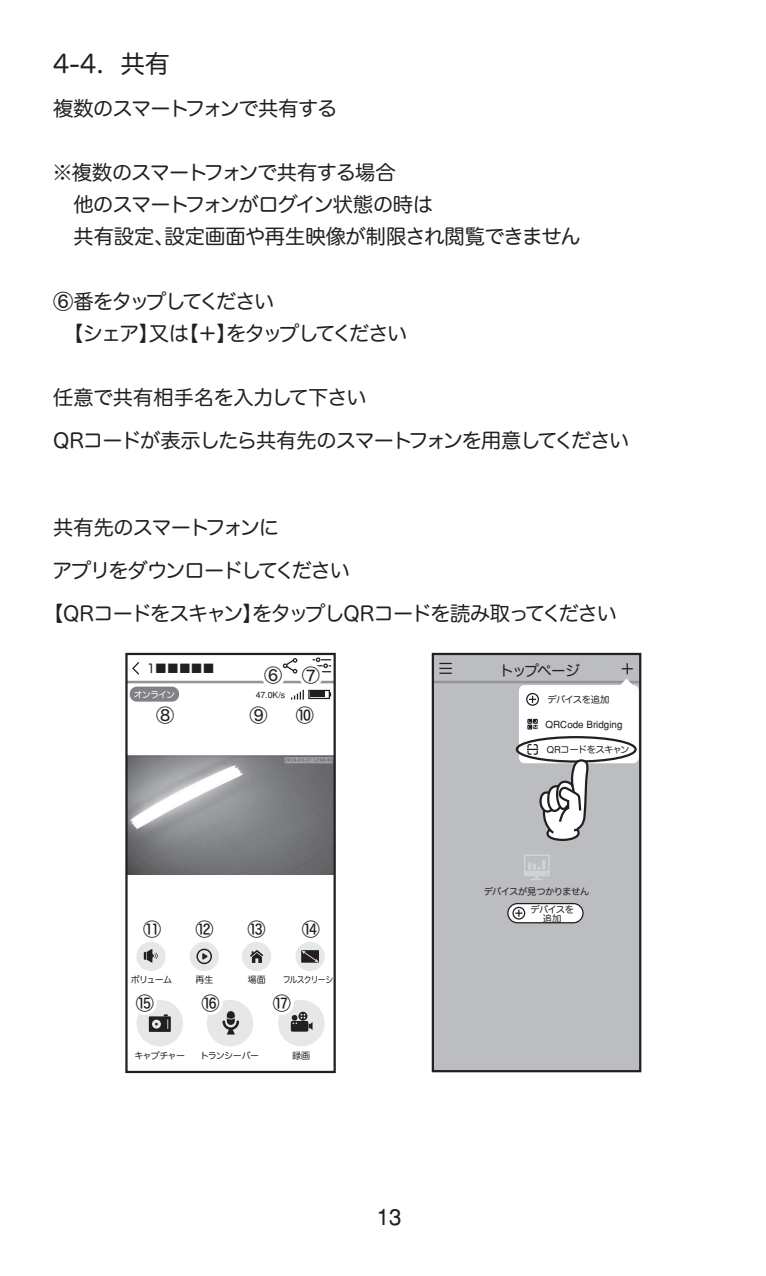
<style>
.page{position:relative;width:766px;height:1276px;background:#fff}
.page>*{position:absolute;margin:0;border:0;box-sizing:border-box;transform-origin:0 0}
.t1{font:24.75px "Hira Maru Pro N W4";color:#231f20}
.t2{font:22.5px "Helvetica";color:#231f20}
.t3{font:20.25px/43.4px "Hira Maru Pro N W4";letter-spacing:-.06em;color:#231f20}
.t4{font:20.25px/31.9px "Hira Maru Pro N W4";letter-spacing:-.03em;color:#231f20}
.t5{font:20.25px/31.9px "Hira Maru Pro N W4";letter-spacing:-.105em;color:#231f20}
.t6{font:18.22px "Hira Maru Pro N W4";color:#231f20}
.t7{font:14.62px "Hira Maru Pro N W4";letter-spacing:-.11em;color:#231f20}
.t8{font:12.38px "Hira Maru Pro N W4";color:#231f20}
.t9{font:9.9px "Helvetica";color:#231f20}
.t10{font:9.45px/17.3px "Hira Maru Pro N W4";letter-spacing:-.07em;color:#231f20}
.t11{font:9px "Hira Maru Pro N W4";letter-spacing:-.075em;color:#231f20}
.t12{font:9px "Hira Maru Pro N W4";letter-spacing:-.075em;color:#231f20;scale:.87 1}
.t13{font:9px "Hira Maru Pro N W4";letter-spacing:-.095em;color:#fff}
.t14{font:8.55px "Helvetica";color:#231f20}
.s1{font-family:"Helvetica"}
</style>
<div class="page">
<div style="left:136px;top:1000px;width:47px;height:46px;background:#e6e7e9;border-radius:50%"></div>
<div style="left:130px;top:686px;width:49px;height:15px;background:#808285;border-radius:7px"></div>
<hr style="left:127px;top:681px;width:207px;height:2px;background:#939598">
<svg style="left:135px;top:699px;width:43px;height:3px"></svg>
<svg style="left:132px;top:662px;width:8px;height:13px"></svg>
<svg style="left:243px;top:657px;width:88px;height:43px"></svg>
<img style="left:128px;top:756px;width:205px;height:118px">
<svg style="left:189px;top:942px;width:137px;height:132px"></svg>
<svg style="left:130px;top:863px;width:41px;height:169px"></svg>
<div style="left:125px;top:653px;width:211px;height:420px;border:2px solid #231f20"></div>
<div style="left:432px;top:654px;width:208px;height:417px;background:#bcbdc0"></div>
<hr style="left:432px;top:681px;width:208px;height:2px;background:#939598">
<div style="left:507px;top:903px;width:75px;height:19px;background:#fff;border-radius:10px"></div>
<div style="left:507px;top:903px;width:76px;height:20px;border:1px solid #231f20;border-radius:10px"></div>
<div style="left:512px;top:906px;width:13px;height:13px;border:1px solid #231f20;border-radius:50%"></div>
<svg style="left:515px;top:909px;width:7px;height:7px"></svg>
<svg style="left:439px;top:663px;width:12px;height:11px"></svg>
<svg style="left:524px;top:855px;width:25px;height:25px"></svg>
<div style="left:431px;top:653px;width:210px;height:419px;border:2px solid #231f20"></div>
<svg style="left:518px;top:663px;width:120px;height:178px"></svg>
<p class="t1" style="left:53px;top:42px;width:118px">4-4. 共有</p>
<p class="t3" style="left:53px;top:86px;width:285px">複数のスマートフォンで共有する</p>
<p class="t4" style="left:52px;top:155px;width:529px">※複数のスマートフォンで共有する場合<br>　他のスマートフォンがログイン状態の時は<br>　共有設定、設定画面や再生映像が制限され閲覧できません</p>
<p class="t5" style="left:63px;top:284px;width:345px;text-indent:-10px">⑥番をタップしてください<br>【シェア】又は【＋】をタップしてください</p>
<p class="t3" style="left:53px;top:374px;width:577px">任意で共有相手名を入力して下さい<br>QRコードが表示したら共有先のスマートフォンを用意してください</p>
<p class="t3" style="left:53px;top:504px;width:227px">共有先のスマートフォンに</p>
<p class="t3" style="left:52px;top:547px;width:299px">アプリをダウンロードしてください</p>
<p class="t3" style="left:43px;top:591px;width:575px">【QRコードをスキャン】をタップしQRコードを読み取ってください</p>
<p class="t8" style="left:147px;top:657px;width:69px">1■■■■■</p>
<p class="t6" style="left:264px;top:660px;width:57px">⑥ ⑦</p>
<p class="t6" style="left:156px;top:699px;width:20px">⑧</p>
<p class="t6" style="left:249px;top:699px;width:20px">⑨</p>
<p class="t6" style="left:296px;top:699px;width:20px">⑩</p>
<p class="t13" style="left:134px;top:686px;width:43px">オンライン</p>
<p class="t14" style="left:255px;top:690px;width:31px">47.0K/s</p>
<p class="t6" style="left:143px;top:913px;width:20px">⑪</p>
<p class="t11" style="left:131px;top:971px;width:43px">ボリューム</p>
<p class="t6" style="left:195px;top:913px;width:20px">⑫</p>
<p class="t6" style="left:247px;top:913px;width:20px">⑬</p>
<p class="t6" style="left:302px;top:913px;width:20px">⑭</p>
<p class="t11" style="left:195px;top:971px;width:19px">再生</p>
<p class="t11" style="left:248px;top:971px;width:19px">場面</p>
<p class="t12" style="left:282px;top:971px;width:60px">フルスクリーシ</p>
<p class="t6" style="left:136px;top:987px;width:20px">⑮</p>
<p class="t6" style="left:201px;top:987px;width:20px">⑯</p>
<p class="t6" style="left:273px;top:987px;width:20px">⑰</p>
<p class="t11" style="left:134px;top:1048px;width:52px">キャプチャー</p>
<p class="t11" style="left:200px;top:1048px;width:61px">トランシーバー</p>
<p class="t11" style="left:292px;top:1048px;width:19px">録画</p>
<p class="t2" style="left:376px;top:1203px;width:27px">13</p>
<p class="t7" style="left:499px;top:658px;width:82px">トップページ</p>
<p class="t10" style="left:547px;top:690px;width:63px">デバイスを追加</p>
<p class="t9" style="left:545px;top:718px;width:78px">QRCode Bridging</p>
<p class="t10" style="left:546px;top:740px;width:84px"><span class="s1">QR</span>コードをスキャン</p>
<p class="t10" style="left:530px;top:882px;width:60px;text-indent:-47px">デバイスが見つかりませんデバイスを</p>
<p class="t10" style="left:542px;top:909px;width:20px">追加</p>
</div>
